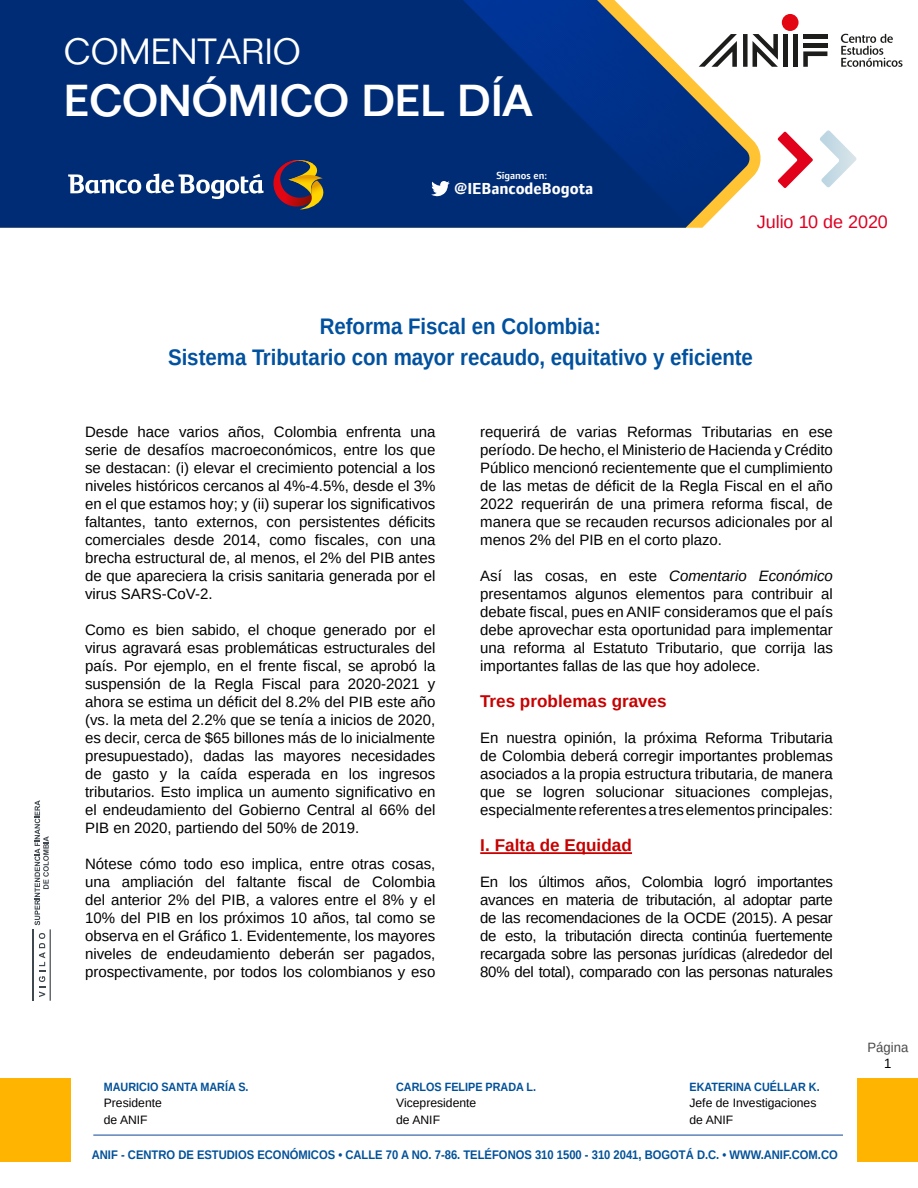
<style>
.page{position:relative;width:918px;height:1188px;background:#fff}
.page>*{position:absolute;margin:0;border:0;box-sizing:border-box;transform-origin:0 0}
.t1{font:500 43.8px "Folio Std";color:#fff}
.t2{font:300 35.7px "Folio Std";color:#fff}
.TEXTO{font:700 22.5px "Arimo";letter-spacing:-.005em;color:#00519f;scale:.91 1}
.TEXTO-2{font:18px "Arimo";letter-spacing:-.005em;color:#de0022}
.TEXTO-3{font:700 17.1px "Arimo";color:#c70000}
.t3{font:700 16.35px "Foundry Form Sans OT2 W04";color:#fff}
.t4{font:15px/18px "Arimo";color:#000;text-align:justify}
.t5{font:13.5px "Arimo";color:#4a4a4a}
.t6{font:13.5px "Arimo";color:#000}
.t7{font:700 12.45px "Arimo";color:#005098;scale:.9 1}
.t8{font:12.15px/16.2px "Arimo";color:#000}
.t9{font:700 12px "Arimo";color:#005098;scale:.9 1}
.t10{font:600 10.5px "Foundry Form Sans OT2 W04";color:#fff}
.s1{font-style:italic}
</style>
<div class="page">
<div style="left:0;top:1px;width:443px;height:227px;background:#002c75"></div>
<svg style="left:443px;top:1px;width:117px;height:227px;background:#002d7a"></svg>
<svg style="left:35px;top:800px;width:14px;height:125px"></svg>
<svg style="left:39px;top:933px;width:6px;height:64px"></svg>
<hr style="left:33px;top:929px;width:1px;height:72px;background:#3f484e">
<hr style="left:50px;top:929px;width:1px;height:72px;background:#3f484e">
<svg style="left:560px;top:1px;width:343px;height:227px"></svg>
<hr style="left:783px;top:34px;width:4px;height:33px;background:#1d1d1b">
<hr style="left:793px;top:34px;width:4px;height:33px;background:#1d1d1b">
<svg style="left:68px;top:174px;width:196px;height:25px"></svg>
<svg style="left:273px;top:160px;width:60px;height:50px;background:#54444b"></svg>
<svg style="left:431px;top:181px;width:19px;height:15px"></svg>
<div style="left:0;top:1079px;width:71px;height:83px;background:#ffb401"></div>
<div style="left:857px;top:1079px;width:61px;height:83px;background:#ffb401"></div>
<hr style="left:93px;top:1135px;width:750px;height:1px;background:#0f4496">
<hr style="left:480px;top:852px;width:152px;height:2px;background:#c70000">
<h2 class="t2" style="left:64px;top:30px;width:239px">COMENTARIO</h2>
<h1 class="t1" style="left:64px;top:75px;width:469px">ECONÓMICO DEL DÍA</h1>
<p class="t10" style="left:496px;top:170px;width:52px">Síganos en:</p>
<p class="t3" style="left:455px;top:179px;width:140px">@IEBancodeBogota</p>
<p class="TEXTO-2" style="left:757px;top:210px;width:133px">Julio 10 de 2020</p>
<p class="TEXTO" style="left:320px;top:311px;width:310px">Reforma Fiscal en Colombia:</p>
<p class="TEXTO" style="left:168px;top:342px;width:644px">Sistema Tributario con mayor recaudo, equitativo y eficiente</p>
<p class="t4" style="left:85px;top:423px;width:352px">Desde hace varios años, Colombia enfrenta una serie de desafíos macroeconómicos, entre los que se destacan: (i) elevar el crecimiento potencial a los niveles históricos cercanos al 4%-4.5%, desde el 3% en el que estamos hoy; y (ii) superar los significativos faltantes, tanto externos, con persistentes déficits comerciales desde 2014, como fiscales, con una brecha estructural de, al menos, el 2% del PIB antes de que apareciera la crisis sanitaria generada por el virus SARS-CoV-2.</p>
<p class="t4" style="left:85px;top:621px;width:352px">Como es bien sabido, el choque generado por el virus agravará esas problemáticas estructurales del país. Por ejemplo, en el frente fiscal, se aprobó la suspensión de la Regla Fiscal para 2020-2021 y ahora se estima un déficit del 8.2% del PIB este año (vs. la meta del 2.2% que se tenía a inicios de 2020, es decir, cerca de $65 billones más de lo inicialmente presupuestado), dadas las mayores necesidades de gasto y la caída esperada en los ingresos tributarios. Esto implica un aumento significativo en el endeudamiento del Gobierno Central al 66% del PIB en 2020, partiendo del 50% de 2019.</p>
<p class="t4" style="left:85px;top:855px;width:352px">Nótese cómo todo eso implica, entre otras cosas, una ampliación del faltante fiscal de Colombia del anterior 2% del PIB, a valores entre el 8% y el 10% del PIB en los próximos 10 años, tal como se observa en el Gráfico 1. Evidentemente, los mayores niveles de endeudamiento deberán ser pagados, prospectivamente, por todos los colombianos y eso</p>
<p class="t4" style="left:480px;top:423px;width:354px">requerirá de varias Reformas Tributarias en ese período. De hecho, el Ministerio de Hacienda y Crédito Público mencionó recientemente que el cumplimiento de las metas de déficit de la Regla Fiscal en el año 2022 requerirán de una primera reforma fiscal, de manera que se recauden recursos adicionales por al menos 2% del PIB en el corto plazo.</p>
<p class="t4" style="left:480px;top:567px;width:354px">Así las cosas, en este <span class="s1">Comentario Económico </span>presentamos algunos elementos para contribuir al debate fiscal, pues en ANIF consideramos que el país debe aprovechar esta oportunidad para implementar una reforma al Estatuto Tributario, que corrija las importantes fallas de las que hoy adolece.</p>
<p class="TEXTO-3" style="left:480px;top:690px;width:188px">Tres problemas graves</p>
<p class="t4" style="left:480px;top:729px;width:354px">En nuestra opinión, la próxima Reforma Tributaria de Colombia deberá corregir importantes problemas asociados a la propia estructura tributaria, de manera que se logren solucionar situaciones complejas, especialmente referentes a tres elementos principales:</p>
<p class="TEXTO-3" style="left:480px;top:834px;width:153px">I. Falta de Equidad</p>
<p class="t4" style="left:480px;top:873px;width:354px">En los últimos años, Colombia logró importantes avances en materia de tributación, al adoptar parte de las recomendaciones de la OCDE (2015). A pesar de esto, la tributación directa continúa fuertemente recargada sobre las personas jurídicas (alrededor del 80% del total), comparado con las personas naturales</p>
<p class="t9" style="left:104px;top:1079px;width:162px">MAURICIO SANTA MARÍA S.</p>
<p class="t8" style="left:104px;top:1095px;width:60px">Presidente</p>
<p class="t8" style="left:104px;top:1111px;width:45px">de ANIF</p>
<p class="t9" style="left:396px;top:1079px;width:157px">CARLOS FELIPE PRADA L.</p>
<p class="t8" style="left:396px;top:1095px;width:82px">Vicepresidente</p>
<p class="t8" style="left:396px;top:1111px;width:45px">de ANIF</p>
<p class="t9" style="left:689px;top:1079px;width:146px">EKATERINA CUÉLLAR K.</p>
<p class="t8" style="left:689px;top:1095px;width:128px">Jefe de Investigaciones de ANIF</p>
<p class="t7" style="left:92px;top:1146px;width:830px">ANIF - CENTRO DE ESTUDIOS ECONÓMICOS • CALLE 70 A NO. 7-86. TELÉFONOS 310 1500 - 310 2041, BOGOTÁ D.C. • WWW.ANIF.COM.CO</p>
<p class="t5" style="left:868px;top:1038px;width:42px">Página</p>
<p class="t6" style="left:884px;top:1055px;width:9px">1</p>
</div>
